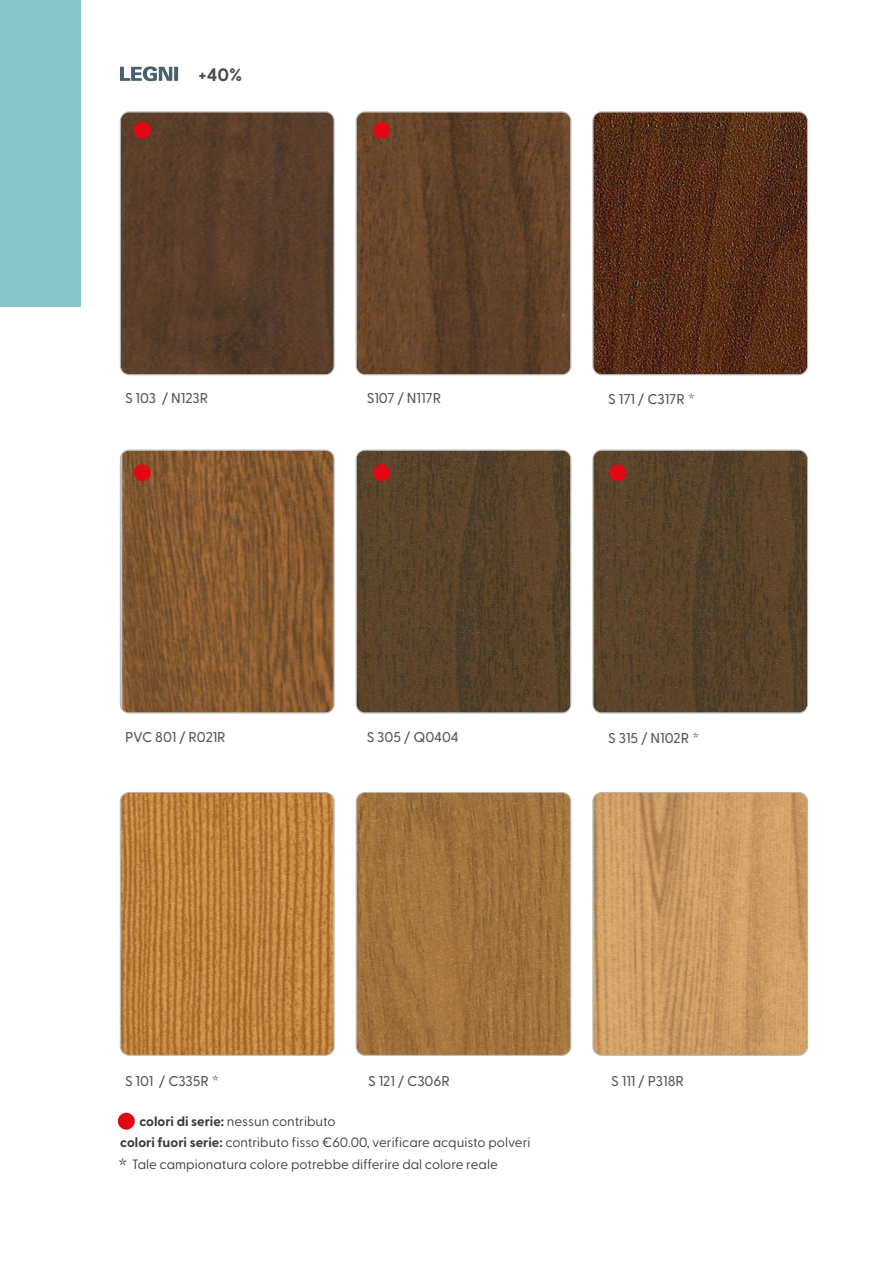
<style>
.page{position:relative;width:893px;height:1263px;background:#fff}
.page>*{position:absolute;margin:0;border:0;box-sizing:border-box;transform-origin:0 0}
.t1{font:700 18px "Greycliff CF";color:#4a4a49}
.t2{font:500 14.25px "Greycliff CF";color:#575756}
.t3{font:13.5px/21.3px "Greycliff CF";color:#3c3c3b}
.s1{font-weight:800;font-size:15px}
.s2{font-weight:700}
.s3{font-weight:700;font-size:21px}
</style>
<div class="page">
<img style="left:121px;top:113px;width:213px;height:261px">
<div style="left:120px;top:111px;width:214px;height:264px;border:1px solid #b3b2b2;border-radius:9px"></div>
<img style="left:356px;top:113px;width:214px;height:261px">
<div style="left:356px;top:111px;width:215px;height:264px;border:1px solid #b3b2b2;border-radius:9px"></div>
<img style="left:594px;top:113px;width:213px;height:261px">
<div style="left:592px;top:111px;width:216px;height:264px;border:1px solid #b3b2b2;border-radius:9px"></div>
<img style="left:121px;top:450px;width:213px;height:263px">
<div style="left:120px;top:450px;width:214px;height:263px;border:1px solid #b3b2b2;border-radius:9px"></div>
<img style="left:356px;top:450px;width:214px;height:263px">
<div style="left:356px;top:450px;width:215px;height:263px;border:1px solid #b3b2b2;border-radius:9px"></div>
<img style="left:594px;top:450px;width:213px;height:263px">
<div style="left:592px;top:450px;width:216px;height:263px;border:1px solid #b3b2b2;border-radius:9px"></div>
<img style="left:121px;top:793px;width:213px;height:262px">
<div style="left:120px;top:792px;width:214px;height:264px;border:1px solid #b3b2b2;border-radius:9px"></div>
<img style="left:356px;top:793px;width:214px;height:262px">
<div style="left:356px;top:792px;width:215px;height:264px;border:1px solid #b3b2b2;border-radius:9px"></div>
<img style="left:594px;top:794px;width:212px;height:260px">
<div style="left:592px;top:792px;width:216px;height:264px;border:1px solid #b3b2b2;border-radius:9px"></div>
<svg style="left:120px;top:66px;width:58px;height:15px"></svg>
<div style="left:134px;top:122px;width:17px;height:17px;background:#e30613;border-radius:50%"></div>
<div style="left:373px;top:122px;width:17px;height:17px;background:#e30613;border-radius:50%"></div>
<div style="left:134px;top:464px;width:17px;height:17px;background:#e30613;border-radius:50%"></div>
<div style="left:373px;top:464px;width:17px;height:17px;background:#e30613;border-radius:50%"></div>
<div style="left:609px;top:464px;width:17px;height:17px;background:#e30613;border-radius:50%"></div>
<div style="left:118px;top:1113px;width:17px;height:17px;background:#e30613;border-radius:50%"></div>
<div style="left:0;top:0;width:81px;height:307px;background:#86c6c9"></div>
<h1 class="t1" style="left:198px;top:61px;width:46px">+40%</h1>
<p class="t2" style="left:125px;top:387px;width:85px">S 103 / N123R</p>
<p class="t2" style="left:367px;top:387px;width:76px">S107 / N117R</p>
<p class="t2" style="left:608px;top:388px;width:88px">S 171 / C317R <span class="s1">*</span></p>
<p class="t2" style="left:125px;top:727px;width:102px">PVC 801 / R021R</p>
<p class="t2" style="left:367px;top:727px;width:94px">S 305 / Q0404</p>
<p class="t2" style="left:608px;top:727px;width:93px">S 315 / N102R <span class="s1">*</span></p>
<p class="t2" style="left:125px;top:1071px;width:96px">S 101 / C335R <span class="s1">*</span></p>
<p class="t2" style="left:368px;top:1070px;width:83px">S 121 / C306R</p>
<p class="t2" style="left:611px;top:1070px;width:74px">S 111 / P318R</p>
<p class="t3" style="left:118px;top:1109px;width:414px;text-indent:22px"><span class="s2">colori di serie:</span> nessun contributo<br><span class="s2">colori fuori serie:</span> contributo fisso €60.00, verificare acquisto polveri <span class="s3">*</span> Tale campionatura colore potrebbe differire dal colore reale</p>
</div>
